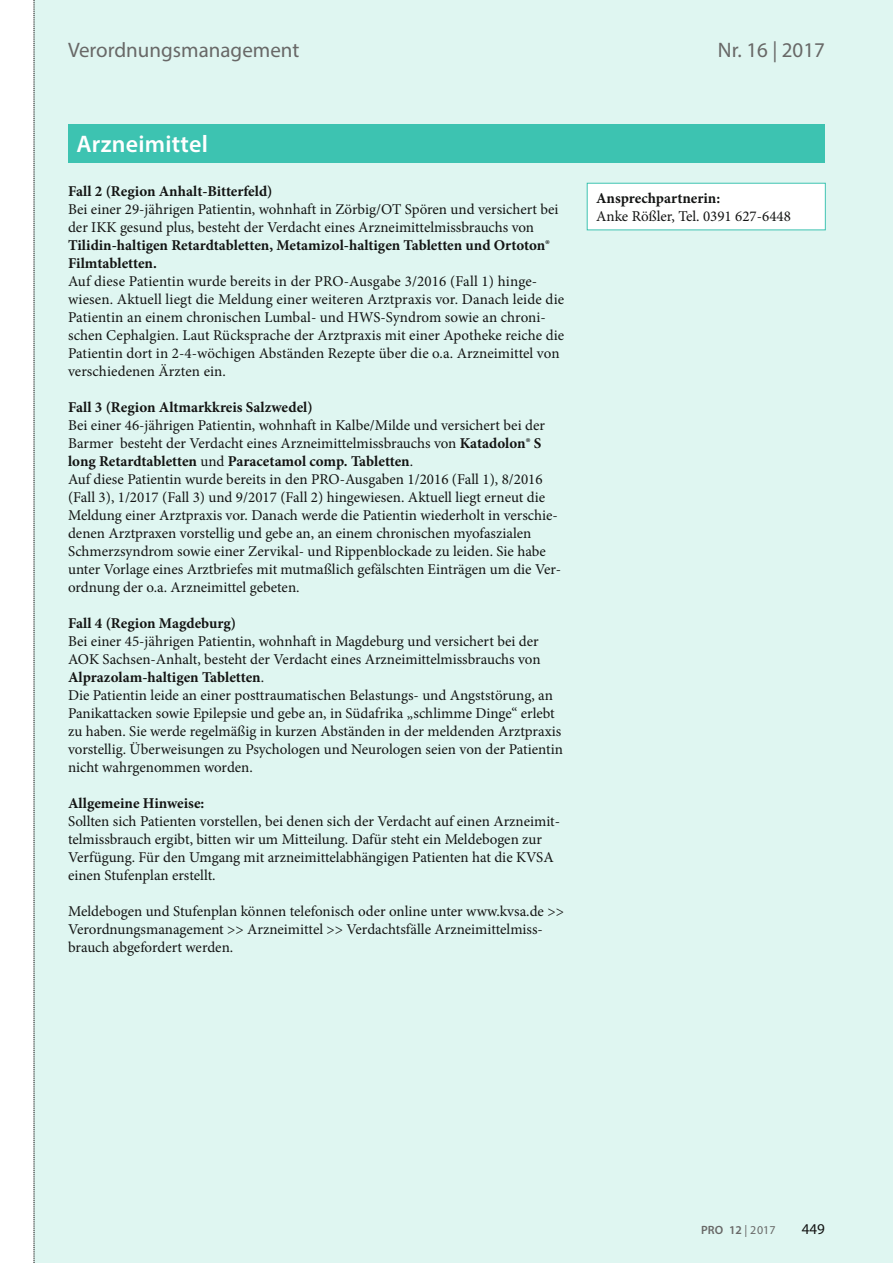
<style>
.page{position:relative;width:893px;height:1263px;background:#fff}
.page>*{position:absolute;margin:0;border:0;box-sizing:border-box;transform-origin:0 0}
.t1{font:600 24px "Myriad Pro";letter-spacing:.01em;color:#fff}
.t2{font:21px "Myriad Pro";color:#686867}
.t3{font:15px/18px "Minion Pro";color:#131413}
.t4{font:700 15px "Minion Pro";color:#131413}
.t5{font:15px "Myriad Pro";color:#131413}
.t6{font:600 12px "Myriad Pro";color:#686867}
.s1{font-weight:700}
.s2{font-weight:400}
</style>
<div class="page">
<div style="left:34px;top:0;width:859px;height:1263px;background:#dff6f1"></div>
<svg style="left:34px;top:0;width:1px;height:1263px"></svg>
<div style="left:68px;top:124px;width:757px;height:38px;background:#3dc3b1"></div>
<div style="left:587px;top:183px;width:238px;height:47px;background:#fff"></div>
<div style="left:587px;top:183px;width:239px;height:47px;border:1px solid #3dc3b1"></div>
<h2 class="t2" style="left:68px;top:37px;width:233px">Verordnungsmanagement</h2>
<h2 class="t2" style="left:718px;top:37px;width:109px">Nr. 16 | 2017</h2>
<h1 class="t1" style="left:77px;top:129px;width:133px">Arzneimittel</h1>
<p class="t4" style="left:68px;top:181px;width:206px">Fall 2 (Region Anhalt-Bitterfeld)</p>
<p class="t3" style="left:68px;top:200px;width:492px">Bei einer 29-jährigen Patientin, wohnhaft in Zörbig/OT Spören und versichert bei der IKK gesund plus, besteht der Verdacht eines Arzneimittelmissbrauchs von <span class="s1">Tilidin-haltigen Retardtabletten, Metamizol-haltigen Tabletten und Ortoton</span>® <span class="s1">Filmtabletten.</span></p>
<p class="t3" style="left:68px;top:272px;width:498px">Auf diese Patientin wurde bereits in der PRO-Ausgabe 3/2016 (Fall 1) hinge&shy;wiesen. Aktuell liegt die Meldung einer weiteren Arztpraxis vor. Danach leide die Patientin an einem chronischen Lumbal- und HWS-Syndrom sowie an chroni&shy;schen Cephalgien. Laut Rücksprache der Arztpraxis mit einer Apotheke reiche die Patientin dort in 2-4-wöchigen Abständen Rezepte über die o.a. Arzneimittel von verschiedenen Ärzten ein.</p>
<p class="t4" style="left:68px;top:397px;width:246px">Fall 3 (Region Altmarkkreis Salzwedel)</p>
<p class="t3" style="left:68px;top:416px;width:495px">Bei einer 46-jährigen Patientin, wohnhaft in Kalbe/Milde und versichert bei der Barmer besteht der Verdacht eines Arzneimittelmissbrauchs von <span class="s1">Katadolon® S long Retardtabletten</span> und <span class="s1">Paracetamol comp. Tabletten</span>.<br>Auf diese Patientin wurde bereits in den PRO-Ausgaben 1/2016 (Fall 1), 8/2016 (Fall 3), 1/2017 (Fall 3) und 9/2017 (Fall 2) hingewiesen. Aktuell liegt erneut die Meldung einer Arztpraxis vor. Danach werde die Patientin wiederholt in verschie&shy;denen Arztpraxen vorstellig und gebe an, an einem chronischen myofaszialen Schmerzsyndrom sowie einer Zervikal- und Rippenblockade zu leiden. Sie habe unter Vorlage eines Arztbriefes mit mutmaßlich gefälschten Einträgen um die Ver&shy;ordnung der o.a. Arzneimittel gebeten.</p>
<p class="t4" style="left:68px;top:613px;width:170px">Fall 4 (Region Magdeburg)</p>
<p class="t3" style="left:68px;top:632px;width:496px">Bei einer 45-jährigen Patientin, wohnhaft in Magdeburg und versichert bei der AOK Sachsen-Anhalt, besteht der Verdacht eines Arzneimittelmissbrauchs von <span class="s1">Alprazolam-haltigen Tabletten</span>.<br>Die Patientin leide an einer posttraumatischen Belastungs- und Angststörung, an Panikattacken sowie Epilepsie und gebe an, in Südafrika „schlimme Dinge“ erlebt zu haben. Sie werde regelmäßig in kurzen Abständen in der meldenden Arztpraxis vorstellig. Überweisungen zu Psychologen und Neurologen seien von der Patientin nicht wahrgenommen worden.</p>
<p class="t4" style="left:68px;top:793px;width:138px">Allgemeine Hinweise:</p>
<p class="t3" style="left:68px;top:812px;width:494px">Sollten sich Patienten vorstellen, bei denen sich der Verdacht auf einen Arzneimit&shy;telmissbrauch ergibt, bitten wir um Mitteilung. Dafür steht ein Meldebogen zur Verfügung. Für den Umgang mit arzneimittelabhängigen Patienten hat die KVSA einen Stufenplan erstellt.</p>
<p class="t3" style="left:68px;top:902px;width:497px">Meldebogen und Stufenplan können telefonisch oder online unter www.kvsa.de &gt;&gt;<br>Verordnungsmanagement &gt;&gt; Arzneimittel &gt;&gt; Verdachtsfälle Arzneimittelmiss&shy;brauch abgefordert werden.</p>
<p class="t4" style="left:596px;top:188px;width:126px">Ansprechpartnerin:</p>
<p class="t3" style="left:596px;top:207px;width:196px">Anke Rößler, Tel. 0391 627-6448</p>
<p class="t6" style="left:701px;top:1222px;width:76px">PRO 12 <span class="s2">| 2017</span></p>
<p class="t5" style="left:802px;top:1220px;width:25px">449</p>
</div>
